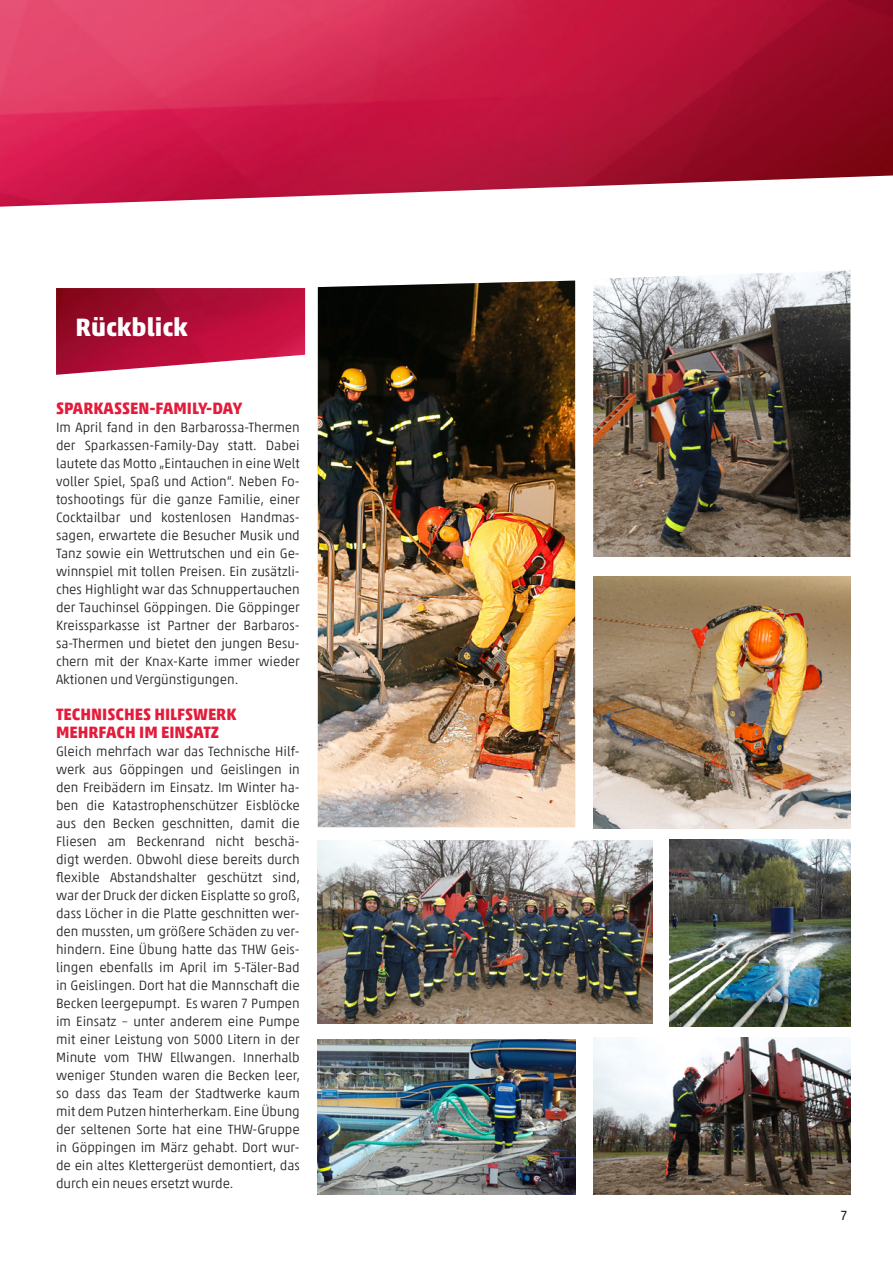
<style>
.page{position:relative;width:893px;height:1263px;background:#fff}
.page>*{position:absolute;margin:0;border:0;box-sizing:border-box;transform-origin:0 0}
.t1{font:700 25.5px "Akko Std";color:#fff}
.t2{font:700 16.5px/18px "Akko Pro";color:#e41c3b}
.t3{font:300 13.5px/18px "Akko Pro";color:#231f20;text-align:justify}
.t4{font:13.5px "Akko Std";color:#231f20}
</style>
<div class="page">
<img style="left:318px;top:841px;width:335px;height:183px">
<img style="left:593px;top:576px;width:257px;height:252px">
<img style="left:56px;top:288px;width:249px;height:87px">
<img style="left:669px;top:839px;width:181px;height:187px">
<img style="left:318px;top:1039px;width:257px;height:156px">
<img style="left:593px;top:1037px;width:257px;height:158px">
<img style="left:0;top:0;width:893px;height:207px">
<img style="left:593px;top:270px;width:257px;height:287px">
<img style="left:318px;top:281px;width:257px;height:546px">
<h1 class="t1" style="left:75px;top:311px;width:114px">Rückblick</h1>
<p class="t2" style="left:56px;top:399px;width:188px">SPARKASSEN-FAMILY-DAY</p>
<p class="t3" style="left:56px;top:418px;width:245px">Im April fand in den Barbarossa-Thermen der Sparkassen-Family-Day statt. Dabei lautete das Motto „Eintauchen in eine Welt voller Spiel, Spaß und Action“. Neben Fo&shy;toshootings für die ganze Familie, einer Cocktailbar und kostenlosen Handmas&shy;sagen, erwartete die Besucher Musik und Tanz sowie ein Wettrutschen und ein Ge&shy;winnspiel mit tollen Preisen. Ein zusätzli&shy;ches Highlight war das Schnuppertauchen der Tauchinsel Göppingen. Die Göppinger Kreissparkasse ist Partner der Barbaros&shy;sa-Thermen und bietet den jungen Besu&shy;chern mit der Knax-Karte immer wieder Aktionen und Vergünstigungen.</p>
<p class="t2" style="left:56px;top:705px;width:182px">TECHNISCHES HILFSWERK<br>MEHRFACH IM EINSATZ</p>
<p class="t3" style="left:56px;top:742px;width:246px">Gleich mehrfach war das Technische Hilf&shy;werk aus Göppingen und Geislingen in den Freibädern im Einsatz. Im Winter ha&shy;ben die Katastrophenschützer Eisblöcke aus den Becken geschnitten, damit die Fliesen am Beckenrand nicht beschä&shy;digt werden. Obwohl diese bereits durch flexible Abstandshalter geschützt sind, war der Druck der dicken Eisplatte so groß, dass Löcher in die Platte geschnitten wer&shy;den mussten, um größere Schäden zu ver&shy;hindern. Eine Übung hatte das THW Geis&shy;lingen ebenfalls im April im 5-Täler-Bad in Geislingen. Dort hat die Mannschaft die Becken leergepumpt. Es waren 7 Pumpen im Einsatz – unter anderem eine Pumpe mit einer Leistung von 5000 Litern in der Minute vom THW Ellwangen. Innerhalb weniger Stunden waren die Becken leer, so dass das Team der Stadtwerke kaum mit dem Putzen hinterherkam. Eine Übung der seltenen Sorte hat eine THW-Gruppe in Göppingen im März gehabt. Dort wur&shy;de ein altes Klettergerüst demontiert, das durch ein neues ersetzt wurde.</p>
<p class="t4" style="left:840px;top:1207px;width:9px">7</p>
</div>
